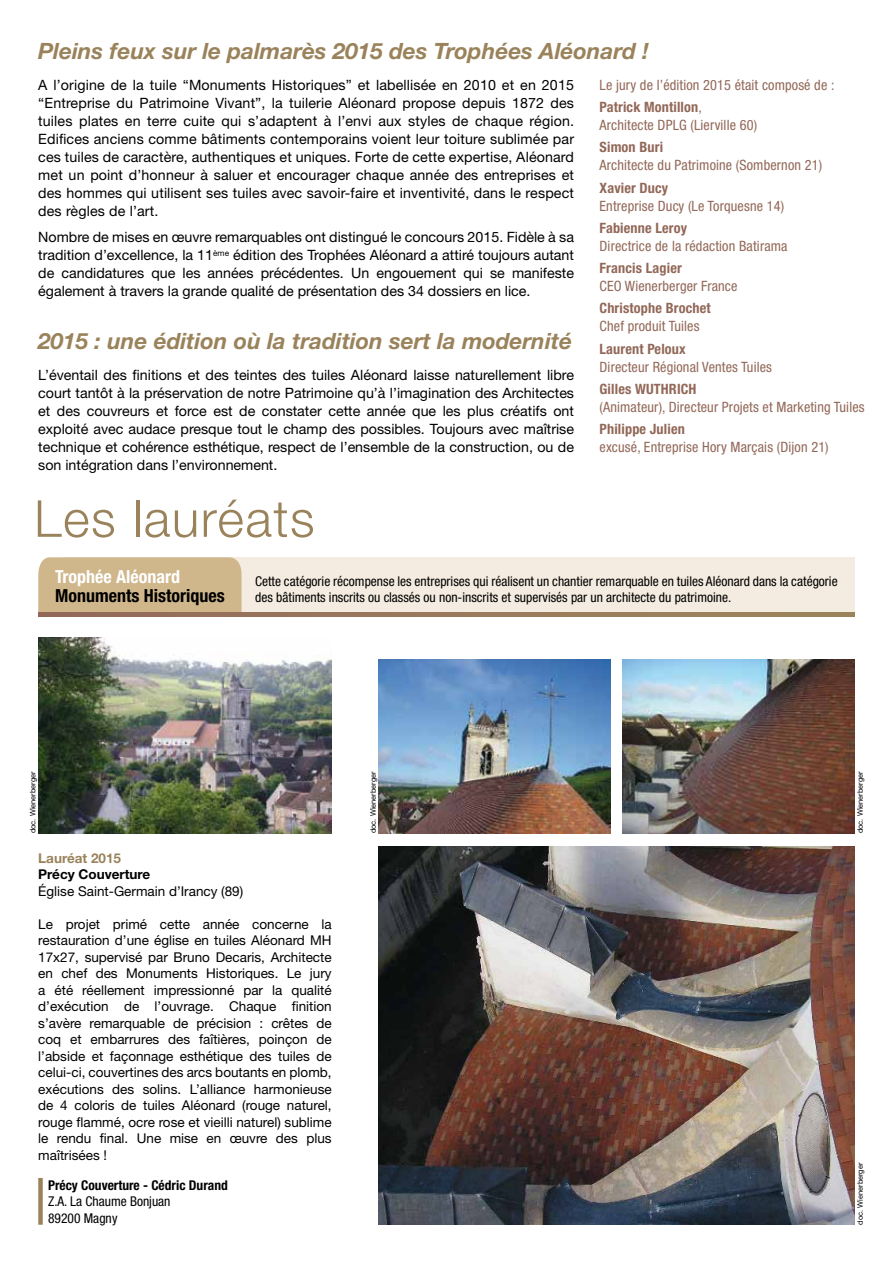
<style>
.page{position:relative;width:893px;height:1263px;background:#fff}
.page>*{position:absolute;margin:0;border:0;box-sizing:border-box;transform-origin:0 0}
.t1{font:300 51px "Helvetica Neue LT Std";letter-spacing:.03em;color:#9a835b}
.t2{font:italic 700 22.5px "Helvetica Neue LT Std";color:#9a835b}
.t3{font:700 condensed 18px "Helvetica Neue LT Std";color:#000}
.t4{font:700 condensed 18px "Helvetica Neue LT Std";color:#fff}
.t5{font:14.25px/18px "Helvetica Neue LT Std";color:#000;text-align:justify}
.t6{font:condensed 14.25px/22.2px "Helvetica Neue LT Std";letter-spacing:.01em;color:#926858}
.t7{font:700 condensed 14.25px "Helvetica Neue LT Std";letter-spacing:.01em;color:#926858}
.t8{font:13.5px/16.5px "Helvetica Neue LT Std";color:#000;text-align:justify}
.t9{font:condensed 13.5px/16.5px "Helvetica Neue LT Std";color:#000}
.t10{font:700 condensed 13.5px "Helvetica Neue LT Std";color:#000}
.t11{font:700 13.5px "Helvetica Neue LT Std";color:#000}
.t12{font:700 13.5px "Helvetica Neue LT Std";color:#9a835b}
.t13{font:7.5px "Helvetica Neue LT Std";color:#000}
.s1{font-weight:700}
</style>
<div class="page">
<div style="left:38px;top:1178px;width:5px;height:47px;background:#9a835b"></div>
<div style="left:62px;top:557px;width:793px;height:60px;background:#f4ece0"></div>
<div style="left:38px;top:557px;width:204px;height:55px;background:#cfb68b"></div>
<svg style="left:38px;top:612px;width:817px;height:5px;background:#98785b"></svg>
<img style="left:38px;top:638px;width:294px;height:195px">
<img style="left:623px;top:659px;width:232px;height:174px">
<img style="left:378px;top:846px;width:477px;height:379px">
<img style="left:378px;top:659px;width:232px;height:174px">
<h2 class="t2" style="left:38px;top:37px;width:612px">Pleins feux sur le palmarès 2015 des Trophées Aléonard !</h2>
<p class="t5" style="left:38px;top:76px;width:537px">A l’origine de la tuile “Monuments Historiques” et labellisée en 2010 et en 2015 “Entreprise du Patrimoine Vivant”, la tuilerie Aléonard propose depuis 1872 des tuiles plates en terre cuite qui s’adaptent à l’envi aux styles de chaque région.<br>Edifices anciens comme bâtiments contemporains voient leur toiture sublimée par ces tuiles de caractère, authentiques et uniques. Forte de cette expertise, Aléonard met un point d’honneur à saluer et encourager chaque année des entreprises et des hommes qui utilisent ses tuiles avec savoir-faire et inventivité, dans le respect des règles de l’art.</p>
<p class="t5" style="left:38px;top:228px;width:537px">Nombre de mises en œuvre remarquables ont distingué le concours 2015. Fidèle à sa tradition d’excellence, la 11<sup>ème</sup> édition des Trophées Aléonard a attiré toujours autant de candidatures que les années précédentes. Un engouement qui se manifeste également à travers la grande qualité de présentation des 34 dossiers en lice.</p>
<h2 class="t2" style="left:38px;top:327px;width:535px">2015 : une édition où la tradition sert la modernité</h2>
<p class="t5" style="left:38px;top:366px;width:537px">L’éventail des finitions et des teintes des tuiles Aléonard laisse naturellement libre court tantôt à la préservation de notre Patrimoine qu’à l’imagination des Architectes et des couvreurs et force est de constater cette année que les plus créatifs ont exploité avec audace presque tout le champ des possibles. Toujours avec maîtrise technique et cohérence esthétique, respect de l’ensemble de la construction, ou de son intégration dans l’environnement.</p>
<h1 class="t1" style="left:34px;top:487px;width:282px">Les lauréats</h1>
<p class="t6" style="left:600px;top:74px;width:236px">Le jury de l’édition 2015 était composé de :<br><span class="s1">Patrick Montillon</span>,</p>
<p class="t6" style="left:600px;top:114px;width:159px">Architecte DPLG (Lierville 60)</p>
<p class="t7" style="left:600px;top:139px;width:65px">Simon Buri</p>
<p class="t6" style="left:600px;top:154px;width:224px">Architecte du Patrimoine (Sombernon 21)</p>
<p class="t7" style="left:600px;top:179px;width:70px">Xavier Ducy</p>
<p class="t6" style="left:600px;top:194px;width:186px">Entreprise Ducy (Le Torquesne 14)</p>
<p class="t7" style="left:600px;top:219px;width:89px">Fabienne Leroy</p>
<p class="t6" style="left:600px;top:235px;width:190px">Directrice de la rédaction Batirama</p>
<p class="t7" style="left:600px;top:259px;width:84px">Francis Lagier</p>
<p class="t6" style="left:600px;top:275px;width:139px">CEO Wienerberger France</p>
<p class="t7" style="left:600px;top:300px;width:113px">Christophe Brochet</p>
<p class="t6" style="left:600px;top:315px;width:101px">Chef produit Tuiles</p>
<p class="t7" style="left:600px;top:340px;width:88px">Laurent Peloux</p>
<p class="t6" style="left:600px;top:355px;width:174px">Directeur Régional Ventes Tuiles</p>
<p class="t7" style="left:600px;top:380px;width:98px">Gilles WUTHRICH</p>
<p class="t6" style="left:600px;top:396px;width:267px">(Animateur), Directeur Projets et Marketing Tuiles</p>
<p class="t7" style="left:600px;top:421px;width:87px">Philippe Julien</p>
<p class="t6" style="left:600px;top:436px;width:231px">excusé, Entreprise Hory Marçais (Dijon 21)</p>
<p class="t4" style="left:55px;top:565px;width:126px">Trophée Aléonard</p>
<p class="t3" style="left:55px;top:585px;width:171px">Monuments Historiques</p>
<p class="t9" style="left:255px;top:573px;width:584px">Cette catégorie récompense les entreprises qui réalisent un chantier remarquable en tuiles Aléonard dans la catégorie des bâtiments inscrits ou classés ou non-inscrits et supervisés par un architecte du patrimoine.</p>
<p class="t13" style="left:28px;top:833px;width:63px;rotate:-90deg">doc. Wienerberger</p>
<p class="t13" style="left:856px;top:833px;width:63px;rotate:-90deg">doc. Wienerberger</p>
<p class="t13" style="left:369px;top:833px;width:63px;rotate:-90deg">doc. Wienerberger</p>
<p class="t12" style="left:38px;top:850px;width:84px">Lauréat 2015</p>
<p class="t11" style="left:38px;top:866px;width:114px">Précy Couverture</p>
<p class="t8" style="left:38px;top:883px;width:207px">Église Saint-Germain d’Irancy (89)</p>
<p class="t8" style="left:38px;top:916px;width:295px">Le projet primé cette année concerne la restauration d’une église en tuiles Aléonard MH 17x27, supervisé par Bruno Decaris, Architecte en chef des Monuments Historiques. Le jury a été réellement impressionné par la qualité d’exécution de l’ouvrage. Chaque finition s’avère remarquable de précision : crêtes de coq et embarrures des faîtières, poinçon de l’abside et façonnage esthétique des tuiles de celui-ci, couvertines des arcs boutants en plomb, exécutions des solins. L’alliance harmonieuse de 4 coloris de tuiles Aléonard (rouge naturel, rouge flammé, ocre rose et vieilli naturel) sublime le rendu final. Une mise en œuvre des plus maîtrisées !</p>
<p class="t10" style="left:48px;top:1177px;width:181px">Précy Couverture - Cédric Durand</p>
<p class="t9" style="left:48px;top:1193px;width:124px">Z.A. La Chaume Bonjuan<br>89200 Magny</p>
<p class="t13" style="left:856px;top:1225px;width:63px;rotate:-90deg">doc. Wienerberger</p>
</div>
